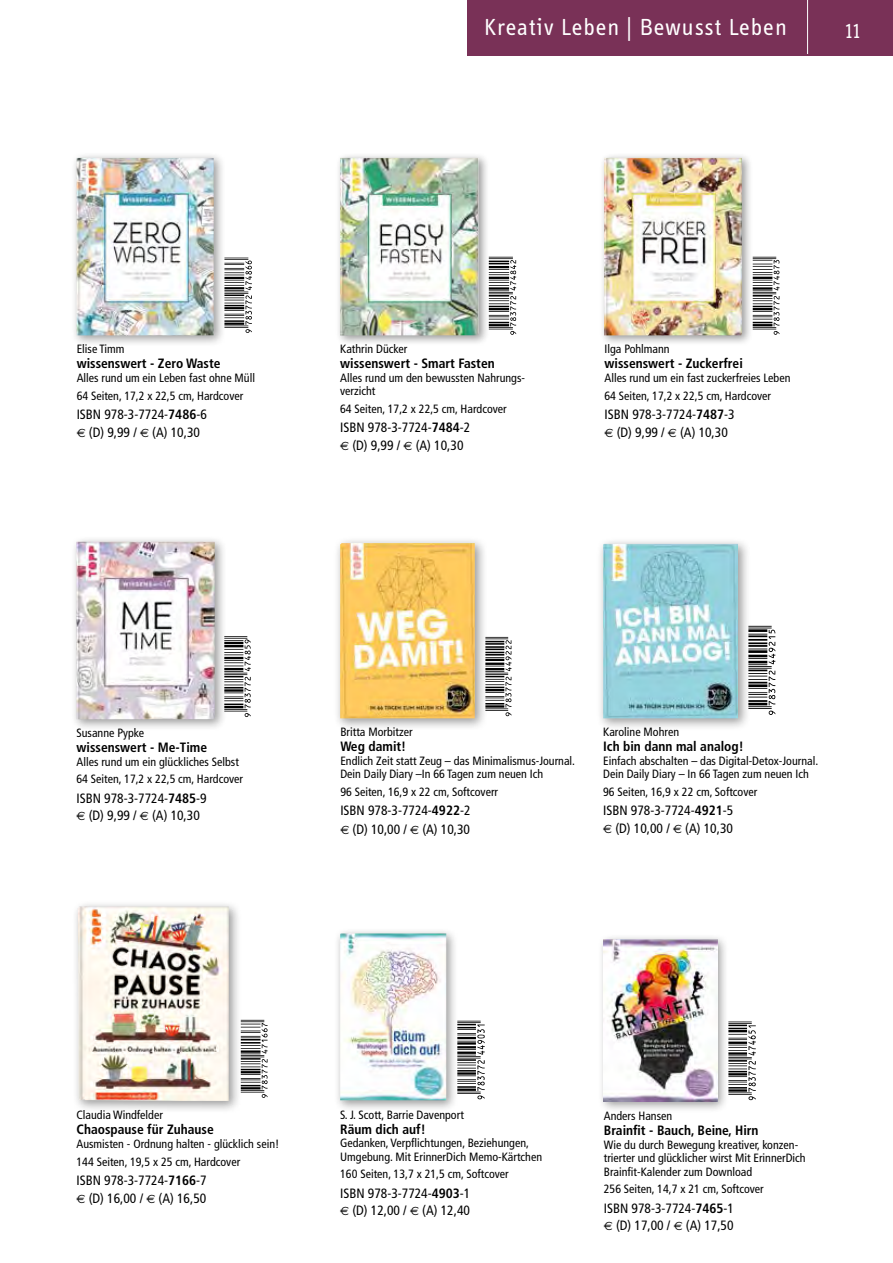
<style>
.page{position:relative;width:893px;height:1263px;background:#fff}
.page>*{position:absolute;margin:0;border:0;box-sizing:border-box;transform-origin:0 0}
.t1{font:24px "Info";letter-spacing:.05em;color:#fff}
.t2{font:21px "Info";color:#fff}
.t3{font:condensed 13.5px/17.7px "Frutiger";color:#000}
.t4{font:700 condensed 13.5px "Frutiger";color:#000}
.t5{font:condensed 12px/13.5px "Frutiger";color:#000}
.s1{font-weight:700}
.s2{font-family:"Euro Sans";font-stretch:normal;font-size:12px}
</style>
<div class="page">
<div style="left:468px;top:0;width:425px;height:55px;background:#793157"></div>
<hr style="left:807px;top:0;width:1px;height:54px;background:#fff">
<svg style="left:226px;top:258px;width:26px;height:75px"></svg>
<div style="left:71px;top:152px;width:155px;height:195px;background:#000;opacity:.4"></div>
<img style="left:77px;top:158px;width:137px;height:177px">
<svg style="left:489px;top:257px;width:27px;height:78px"></svg>
<div style="left:335px;top:153px;width:154px;height:193px;background:#000;opacity:.4"></div>
<img style="left:340px;top:158px;width:138px;height:177px">
<svg style="left:753px;top:257px;width:26px;height:78px"></svg>
<svg style="left:242px;top:1020px;width:26px;height:78px"></svg>
<div style="left:599px;top:153px;width:154px;height:193px;background:#000;opacity:.4"></div>
<img style="left:604px;top:158px;width:138px;height:177px">
<svg style="left:227px;top:636px;width:24px;height:81px"></svg>
<div style="left:71px;top:536px;width:156px;height:195px;background:#000;opacity:.4"></div>
<img style="left:77px;top:542px;width:138px;height:177px">
<div style="left:71px;top:900px;width:171px;height:213px;background:#000;opacity:.4"></div>
<img style="left:78px;top:906px;width:151px;height:195px">
<svg style="left:487px;top:637px;width:24px;height:79px"></svg>
<div style="left:333px;top:536px;width:154px;height:195px;background:#000;opacity:.4"></div>
<img style="left:340px;top:543px;width:135px;height:175px">
<svg style="left:751px;top:626px;width:24px;height:89px"></svg>
<div style="left:596px;top:537px;width:155px;height:194px;background:#000;opacity:.4"></div>
<img style="left:603px;top:544px;width:135px;height:174px">
<div style="left:334px;top:927px;width:124px;height:186px;background:#000;opacity:.4"></div>
<img style="left:340px;top:933px;width:106px;height:167px">
<svg style="left:457px;top:1021px;width:28px;height:78px"></svg>
<div style="left:598px;top:934px;width:131px;height:180px;background:#000;opacity:.4"></div>
<img style="left:604px;top:940px;width:113px;height:161px">
<svg style="left:728px;top:1021px;width:28px;height:79px"></svg>
<h1 class="t1" style="left:484px;top:14px;width:304px">Kreativ Leben | Bewusst Leben</h1>
<h2 class="t2" style="left:844px;top:19px;width:19px">11</h2>
<p class="t5" style="left:77px;top:342px;width:49px">Elise Timm</p>
<p class="t4" style="left:77px;top:356px;width:145px">wissenswert - Zero Waste</p>
<p class="t5" style="left:77px;top:369px;width:180px;line-height:17.7px">Alles rund um ein Leben fast ohne Müll<br>64 Seiten, 17,2 x 22,5 cm, Hardcover</p>
<p class="t3" style="left:77px;top:405px;width:132px">ISBN 978-3-7724-<span class="s1">7486</span>-6 <span class="s2">€</span> (D) 9,99 / <span class="s2">€</span> (A) 10,30</p>
<p class="t5" style="left:340px;top:342px;width:69px">Kathrin Dücker</p>
<p class="t4" style="left:340px;top:356px;width:156px">wissenswert - Smart Fasten</p>
<p class="t5" style="left:340px;top:371px;width:186px">Alles rund um den bewussten Nahrungs&shy;verzicht</p>
<p class="t5" style="left:340px;top:402px;width:168px">64 Seiten, 17,2 x 22,5 cm, Hardcover</p>
<p class="t3" style="left:340px;top:419px;width:132px">ISBN 978-3-7724-<span class="s1">7484</span>-2 <span class="s2">€</span> (D) 9,99 / <span class="s2">€</span> (A) 10,30</p>
<p class="t5" style="left:605px;top:342px;width:67px">Ilga Pohlmann</p>
<p class="t4" style="left:605px;top:356px;width:140px">wissenswert - Zuckerfrei</p>
<p class="t5" style="left:605px;top:369px;width:187px;line-height:17.7px">Alles rund um ein fast zuckerfreies Leben<br>64 Seiten, 17,2 x 22,5 cm, Hardcover</p>
<p class="t3" style="left:605px;top:405px;width:132px">ISBN 978-3-7724-<span class="s1">7487</span>-3 <span class="s2">€</span> (D) 9,99 / <span class="s2">€</span> (A) 10,30</p>
<p class="t5" style="left:77px;top:726px;width:69px">Susanne Pypke</p>
<p class="t4" style="left:77px;top:739px;width:132px">wissenswert - Me-Time</p>
<p class="t5" style="left:77px;top:752px;width:168px;line-height:17.7px">Alles rund um ein glückliches Selbst<br>64 Seiten, 17,2 x 22,5 cm, Hardcover</p>
<p class="t3" style="left:77px;top:789px;width:132px">ISBN 978-3-7724-<span class="s1">7485</span>-9 <span class="s2">€</span> (D) 9,99 / <span class="s2">€</span> (A) 10,30</p>
<p class="t5" style="left:340px;top:725px;width:74px">Britta Morbitzer</p>
<p class="t4" style="left:340px;top:738px;width:67px">Weg damit!</p>
<p class="t5" style="left:340px;top:754px;width:236px">Endlich Zeit statt Zeug – das Minimalismus-Journal.<br>Dein Daily Diary –In 66 Tagen zum neuen Ich</p>
<p class="t5" style="left:340px;top:785px;width:159px">96 Seiten, 16,9 x 22 cm, Softcoverr</p>
<p class="t3" style="left:340px;top:801px;width:132px;line-height:19.2px">ISBN 978-3-7724-<span class="s1">4922</span>-2 <span class="s2">€</span> (D) 10,00 / <span class="s2">€</span> (A) 10,30</p>
<p class="t5" style="left:603px;top:725px;width:78px">Karoline Mohren</p>
<p class="t4" style="left:603px;top:738px;width:142px">Ich bin dann mal analog!</p>
<p class="t5" style="left:603px;top:754px;width:217px">Einfach abschalten – das Digital-Detox-Journal.<br>Dein Daily Diary – In 66 Tagen zum neuen Ich</p>
<p class="t5" style="left:603px;top:785px;width:156px">96 Seiten, 16,9 x 22 cm, Softcover</p>
<p class="t3" style="left:603px;top:802px;width:132px">ISBN 978-3-7724-<span class="s1">4921</span>-5 <span class="s2">€</span> (D) 10,00 / <span class="s2">€</span> (A) 10,30</p>
<p class="t5" style="left:77px;top:1109px;width:88px">Claudia Windfelder</p>
<p class="t4" style="left:77px;top:1122px;width:139px">Chaospause für Zuhause</p>
<p class="t5" style="left:77px;top:1135px;width:204px;line-height:17.7px">Ausmisten - Ordnung halten - glücklich sein!<br>144 Seiten, 19,5 x 25 cm, Hardcover</p>
<p class="t3" style="left:77px;top:1171px;width:132px">ISBN 978-3-7724-<span class="s1">7166</span>-7 <span class="s2">€</span> (D) 16,00 / <span class="s2">€</span> (A) 16,50</p>
<p class="t5" style="left:340px;top:1108px;width:125px">S. J. Scott, Barrie Davenport</p>
<p class="t4" style="left:340px;top:1121px;width:87px">Räum dich auf!</p>
<p class="t5" style="left:340px;top:1136px;width:203px">Gedanken, Verpflichtungen, Beziehungen,<br>Umgebung. Mit ErinnerDich Memo-Kärtchen</p>
<p class="t5" style="left:340px;top:1167px;width:170px">160 Seiten, 13,7 x 21,5 cm, Softcover</p>
<p class="t3" style="left:340px;top:1184px;width:132px">ISBN 978-3-7724-<span class="s1">4903</span>-1 <span class="s2">€</span> (D) 12,00 / <span class="s2">€</span> (A) 12,40</p>
<p class="t5" style="left:604px;top:1109px;width:70px">Anders Hansen</p>
<p class="t4" style="left:604px;top:1122px;width:156px">Brainfit - Bauch, Beine, Hirn</p>
<p class="t5" style="left:604px;top:1138px;width:203px">Wie du durch Bewegung kreativer, konzen&shy;trierter und glücklicher wirst Mit ErinnerDich<br>Brainfit-Kalender zum Download</p>
<p class="t5" style="left:604px;top:1182px;width:161px">256 Seiten, 14,7 x 21 cm, Softcover</p>
<p class="t3" style="left:604px;top:1199px;width:132px">ISBN 978-3-7724-<span class="s1">7465</span>-1 <span class="s2">€</span> (D) 17,00 / <span class="s2">€</span> (A) 17,50</p>
</div>
